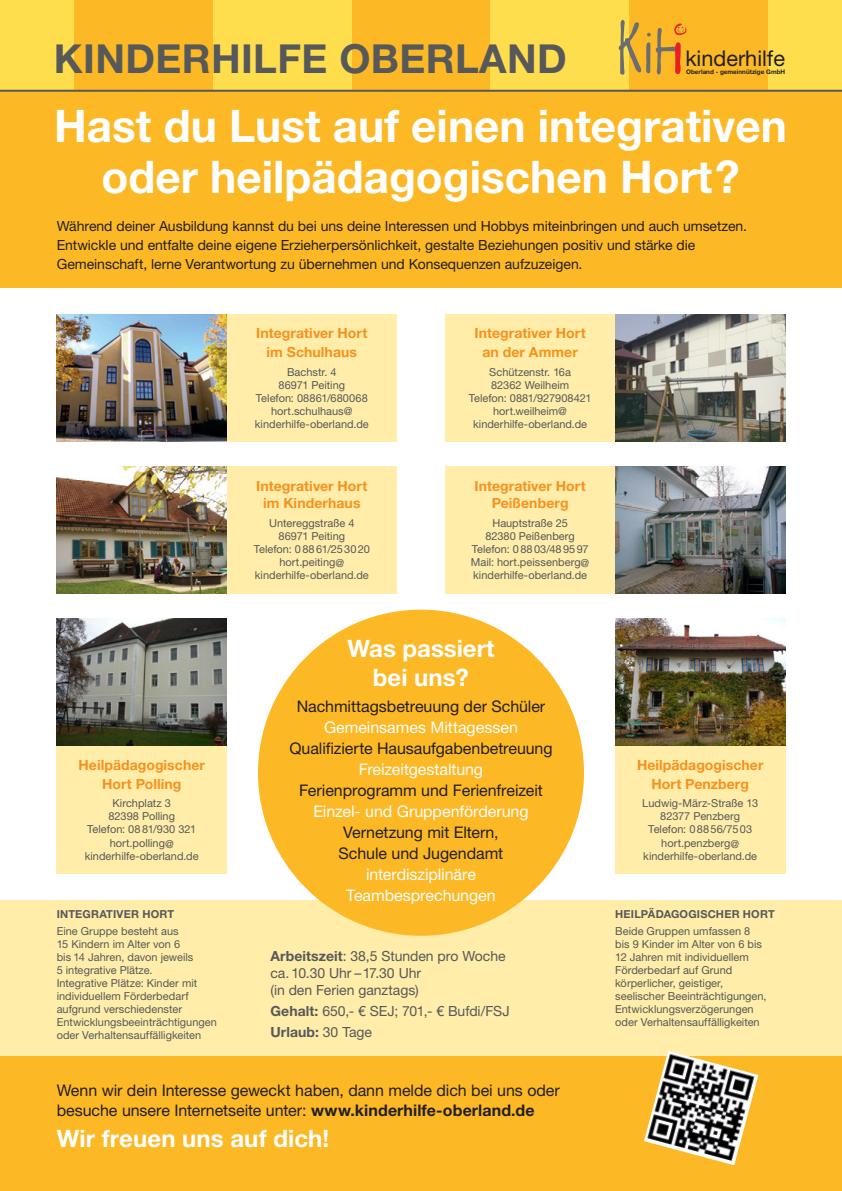
<style>
.page{position:relative;width:842px;height:1191px;background:#fff}
.page>*{position:absolute;margin:0;border:0;box-sizing:border-box;transform-origin:0 0}
.t1{font:700 45px/51px "Helvetica Neue LT Std";color:#fff;text-align:center}
.t2{font:700 40px "Helvetica Neue LT Std";letter-spacing:.01em;color:#57585a}
.t3{font:700 24px/28.8px "Helvetica Neue LT Std";color:#fff;text-align:center}
.t4{font:21.7px "Helvetica Neue LT Std";color:#231f20}
.t5{font:16px/20px "Helvetica Neue LT Std";letter-spacing:-.005em;color:#231f20}
.t6{font:16px/21px "Helvetica Neue LT Std";letter-spacing:-.005em;color:#fff;text-align:center}
.t7{font:14px/19px "Helvetica Neue LT Std";letter-spacing:-.005em;color:#231f20}
.t8{font:700 14px/18.7px "Helvetica Neue LT Std";letter-spacing:.005em;color:#f6911e;text-align:center}
.t9{font:14px/16.8px "Helvetica Neue LT Std";letter-spacing:-.005em;color:#57585a}
.t10{font:11px/13px "Helvetica Neue LT Std";color:#57585a;text-align:center}
.t11{font:700 11px "Helvetica Neue LT Std";letter-spacing:.015em;color:#57585a}
.t12{font:700 6.3px "Helvetica Neue LT Std";color:#231f20}
.s1{font-weight:700}
</style>
<div class="page">
<div style="left:0;top:0;width:842px;height:288px;background:#fcb825"></div>
<div style="left:0;top:1055px;width:842px;height:136px;background:#fcb825"></div>
<div style="left:0;top:900px;width:842px;height:155px;background:#ffeda9"></div>
<div style="left:0;top:0;width:74px;height:91px;background:#ffde4e"></div>
<div style="left:213px;top:0;width:138px;height:91px;background:#ffde4e"></div>
<div style="left:490px;top:0;width:139px;height:91px;background:#ffde4e"></div>
<div style="left:768px;top:0;width:74px;height:91px;background:#ffde4e"></div>
<svg style="left:619px;top:20px;width:68px;height:55px"></svg>
<div style="left:445px;top:314px;width:170px;height:127px;background:#ffeda9"></div>
<img style="left:615px;top:314px;width:170px;height:128px">
<div style="left:227px;top:314px;width:170px;height:127px;background:#ffeda9"></div>
<img style="left:57px;top:314px;width:170px;height:128px">
<div style="left:445px;top:466px;width:170px;height:128px;background:#ffeda9"></div>
<img style="left:615px;top:466px;width:170px;height:128px">
<div style="left:227px;top:466px;width:170px;height:128px;background:#ffeda9"></div>
<img style="left:57px;top:466px;width:170px;height:128px">
<img style="left:644px;top:1051px;width:114px;height:114px">
<img style="left:57px;top:618px;width:170px;height:128px">
<div style="left:57px;top:746px;width:170px;height:127px;background:#ffeda9"></div>
<img style="left:615px;top:618px;width:170px;height:128px">
<div style="left:615px;top:746px;width:170px;height:127px;background:#ffeda9"></div>
<div style="left:258px;top:609px;width:326px;height:326px;background:#fcb825;border-radius:50%"></div>
<hr style="left:0;top:90px;width:842px;height:2px;background:#57585a">
<h2 class="t2" style="left:54px;top:34px;width:514px">KINDERHILFE OBERLAND</h2>
<h3 class="t4" style="left:685px;top:45px;width:101px">kinderhilfe</h3>
<p class="t12" style="left:686px;top:68px;width:101px">Oberland - gemeinnützige GmbH</p>
<h1 class="t1" style="left:54px;top:99px;width:734px">Hast du Lust auf einen integrativen oder heilpädagogischen Hort?</h1>
<p class="t7" style="left:57px;top:216px;width:692px">Während deiner Ausbildung kannst du bei uns deine Interessen und Hobbys miteinbringen und auch umsetzen.<br>Entwickle und entfalte deine eigene Erzieherpersönlichkeit, gestalte Beziehungen positiv und stärke die<br>Gemeinschaft, lerne Verantwortung zu übernehmen und Konsequenzen aufzuzeigen.</p>
<p class="t8" style="left:79px;top:755px;width:128px">Heilpädagogischer<br>Hort Polling</p>
<p class="t10" style="left:85px;top:797px;width:115px">Kirchplatz 3<br>82398 Polling<br>Telefon: 0881/930 321 hort.polling@ kinderhilfe-oberland.de</p>
<p class="t11" style="left:57px;top:907px;width:119px">INTEGRATIVER HORT</p>
<p class="t10" style="left:57px;top:924px;width:162px;text-align:left">Eine Gruppe besteht aus<br>15 Kindern im Alter von 6<br>bis 14 Jahren, davon jeweils<br>5 integrative Plätze.<br>Integrative Plätze: Kinder mit individuellem Förderbedarf aufgrund verschiedenster<br>Entwicklungsbeeinträchtigungen oder Verhaltensauffälligkeiten</p>
<p class="t8" style="left:256px;top:324px;width:113px">Integrativer Hort im Schulhaus</p>
<p class="t10" style="left:255px;top:365px;width:115px">Bachstr. 4<br>86971 Peiting<br>Telefon: 08861/680068 hort.schulhaus@ kinderhilfe-oberland.de</p>
<p class="t8" style="left:256px;top:477px;width:113px;line-height:17px">Integrativer Hort im Kinderhaus</p>
<p class="t10" style="left:254px;top:516px;width:118px">Untereggstraße 4<br>86971 Peiting<br>Telefon: 08861/253020 hort.peiting@ kinderhilfe-oberland.de</p>
<p class="t8" style="left:474px;top:324px;width:113px">Integrativer Hort an der Ammer</p>
<p class="t10" style="left:469px;top:365px;width:124px">Schützenstr. 16a<br>82362 Weilheim<br>Telefon: 0881/927908421 hort.weilheim@ kinderhilfe-oberland.de</p>
<p class="t8" style="left:474px;top:477px;width:113px;line-height:17px">Integrativer Hort<br>Peißenberg</p>
<p class="t10" style="left:471px;top:516px;width:120px">Hauptstraße 25<br>82380 Peißenberg<br>Telefon: 08803/489597<br>Mail: hort.peissenberg@ kinderhilfe-oberland.de</p>
<h3 class="t3" style="left:347px;top:633px;width:149px">Was passiert bei uns?</h3>
<h3 class="t5" style="left:297px;top:696px;width:250px">Nachmittagsbetreuung der Schüler</h3>
<h3 class="t6" style="left:324px;top:717px;width:195px">Gemeinsames Mittagessen</h3>
<h3 class="t5" style="left:289px;top:738px;width:265px">Qualifizierte Hausaufgabenbetreuung</h3>
<h3 class="t6" style="left:359px;top:759px;width:126px">Freizeitgestaltung</h3>
<h3 class="t5" style="left:299px;top:780px;width:245px">Ferienprogramm und Ferienfreizeit</h3>
<h3 class="t6" style="left:313px;top:801px;width:217px">Einzel- und Gruppenförderung</h3>
<h3 class="t5" style="left:339px;top:822px;width:166px;line-height:21px">Vernetzung mit Eltern,<br>Schule und Jugendamt</h3>
<h3 class="t6" style="left:346px;top:864px;width:151px">interdisziplinäre<br>Teambesprechungen</h3>
<p class="t9" style="left:270px;top:948px;width:237px"><span class="s1">Arbeitszeit</span>: 38,5 Stunden pro Woche ca. 10.30 Uhr – 17.30 Uhr<br>(in den Ferien ganztags)</p>
<p class="t9" style="left:270px;top:1000px;width:241px;line-height:21.1px"><span class="s1">Gehalt:</span> 650,- € SEJ; 701,- € Bufdi/FSJ<br><span class="s1">Urlaub:</span> 30 Tage</p>
<h3 class="t5" style="left:57px;top:1079px;width:505px">Wenn wir dein Interesse geweckt haben, dann melde dich bei uns oder besuche unsere Internetseite unter: <span class="s1">www.kinderhilfe-oberland.de</span></h3>
<h3 class="t3" style="left:57px;top:1123px;width:274px">Wir freuen uns auf dich!</h3>
<p class="t8" style="left:637px;top:755px;width:128px">Heilpädagogischer<br>Hort Penzberg</p>
<p class="t10" style="left:642px;top:797px;width:117px">Ludwig-März-Straße 13<br>82377 Penzberg<br>Telefon: 08856/7503 hort.penzberg@ kinderhilfe-oberland.de</p>
<p class="t11" style="left:615px;top:907px;width:161px">HEILPÄDAGOGISCHER HORT</p>
<p class="t10" style="left:615px;top:924px;width:153px;text-align:left">Beide Gruppen umfassen 8 bis 9 Kinder im Alter von 6 bis<br>12 Jahren mit individuellem<br>Förderbedarf auf Grund körperlicher, geistiger, seelischer Beeinträchtigungen,<br>Entwicklungsverzögerungen oder Verhaltensauffälligkeiten</p>
</div>
